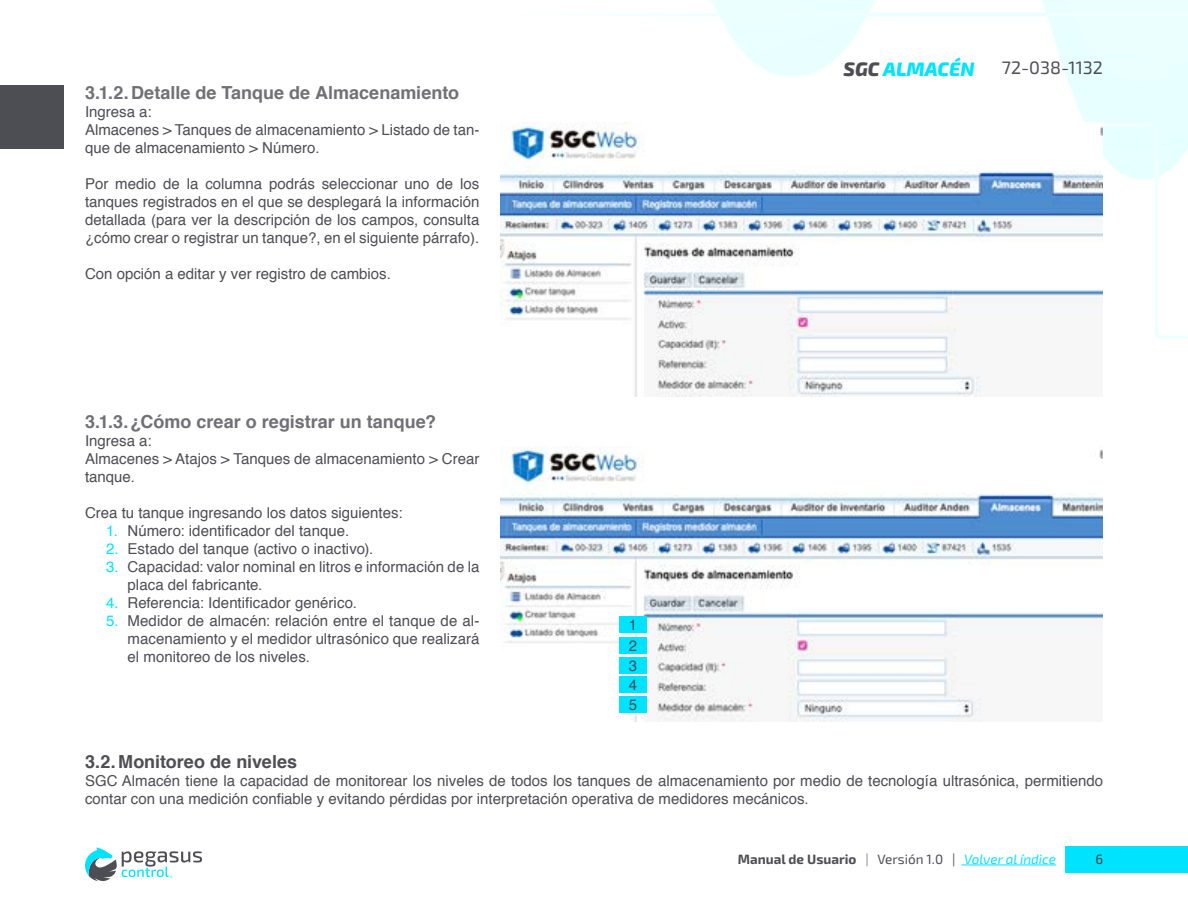
<style>
.page{position:relative;width:1188px;height:918px;background:#fff}
.page>*{position:absolute;margin:0;border:0;box-sizing:border-box;transform-origin:0 0}
.t1{font:italic 800 19.5px "Exo 2";color:#00e3ff}
.t2{font:700 18px "Helvetica";color:#707076}
.t3{font:700 18px "Helvetica";color:#4d4d54}
.t4{font:18px "Exo 2";color:#4d4d54}
.t5{font:15px/18px "Helvetica";color:#4d4d54}
.t6{font:700 13.5px "Exo 2";color:#4d4d54}
.t7{font:500 13.5px "Exo 2";color:#4d4d54}
.s1{color:#00e3ff}
.s2{color:#4d4d54}
.s3{font-weight:400;color:#828287}
.s4{font-weight:400}
.s5{font-weight:400;font-style:italic;color:#00e3ff}
</style>
<div class="page">
<img style="left:1px;top:0;width:1187px;height:882px">
<div style="left:1066px;top:846px;width:122px;height:27px;background:#00e3ff"></div>
<div style="left:1px;top:85px;width:63px;height:63px;background:#4d4d54"></div>
<svg style="left:85px;top:847px;width:117px;height:34px"></svg>
<hr style="left:962px;top:865px;width:94px;height:1px;background:#00e3ff">
<img style="left:501px;top:123px;width:602px;height:274px">
<img style="left:501px;top:446px;width:602px;height:276px">
<div style="left:620px;top:616px;width:27px;height:17px;background:#00e3ff"></div>
<div style="left:620px;top:637px;width:27px;height:17px;background:#00e3ff"></div>
<div style="left:620px;top:657px;width:27px;height:16px;background:#00e3ff"></div>
<div style="left:620px;top:676px;width:27px;height:17px;background:#00e3ff"></div>
<div style="left:620px;top:696px;width:27px;height:17px;background:#00e3ff"></div>
<p class="t2" style="left:85px;top:78px;width:376px">3.1.2.Detalle de Tanque de Almacenamiento</p>
<p class="t5" style="left:85px;top:103px;width:396px">Ingresa a:<br>Almacenes &gt; Tanques de almacenamiento &gt; Listado de tan&shy;que de almacenamiento &gt; Número.</p>
<p class="t5" style="left:85px;top:175px;width:396px;text-align:justify">Por medio de la columna podrás seleccionar uno de los tanques registrados en el que se desplegará la información detallada (para ver la descripción de los campos, consulta ¿cómo crear o registrar un tanque?, en el siguiente párrafo).</p>
<p class="t5" style="left:85px;top:265px;width:307px">Con opción a editar y ver registro de cambios.</p>
<p class="t2" style="left:85px;top:407px;width:353px">3.1.3.¿Cómo crear o registrar un tanque?</p>
<p class="t5" style="left:85px;top:432px;width:396px">Ingresa a:<br>Almacenes &gt; Atajos &gt; Tanques de almacenamiento &gt; Crear tanque.</p>
<p class="t5" style="left:85px;top:504px;width:319px">Crea tu tanque ingresando los datos siguientes:</p>
<p class="t5" style="left:106px;top:522px;width:244px"><span class="s1">1.</span> Número: identificador del tanque.</p>
<p class="t5" style="left:106px;top:540px;width:268px"><span class="s1">2.</span> Estado del tanque (activo o inactivo).</p>
<p class="t5" style="left:128px;top:558px;width:353px;text-indent:-21px"><span class="s1">3.</span> Capacidad: valor nominal en litros e información de la placa del fabricante.</p>
<p class="t5" style="left:106px;top:594px;width:252px"><span class="s1">4.</span> Referencia: Identificador genérico.</p>
<p class="t5" style="left:128px;top:612px;width:353px;text-align:justify;text-indent:-21px"><span class="s1">5.</span> Medidor de almacén: relación entre el tanque de al&shy;macenamiento y el medidor ultrasónico que realizará el monitoreo de los niveles.</p>
<p class="t5" style="left:629px;top:615px;width:10px;line-height:21.1px">1<br>2</p>
<p class="t5" style="left:629px;top:656px;width:10px;line-height:19.6px;text-align:justify">3<br>4<br>5</p>
<h1 class="t1" style="left:844px;top:53px;width:133px"><span class="s2">SGC</span> ALMACÉN</h1>
<p class="t4" style="left:1002px;top:56px;width:103px">72-038-1132</p>
<p class="t3" style="left:85px;top:747px;width:214px">3.2.Monitoreo de niveles</p>
<p class="t5" style="left:85px;top:772px;width:1020px">SGC Almacén tiene la capacidad de monitorear los niveles de todos los tanques de almacenamiento por medio de tecnología ultrasónica, permitiendo contar con una medición confiable y evitando pérdidas por interpretación operativa de medidores mecánicos.</p>
<p class="t6" style="left:738px;top:849px;width:320px">Manual de Usuario <span class="s3">|</span> <span class="s4">Versión 1.0 |</span> <span class="s5">Volver al índice</span></p>
<p class="t7" style="left:1095px;top:849px;width:9px">6</p>
</div>
